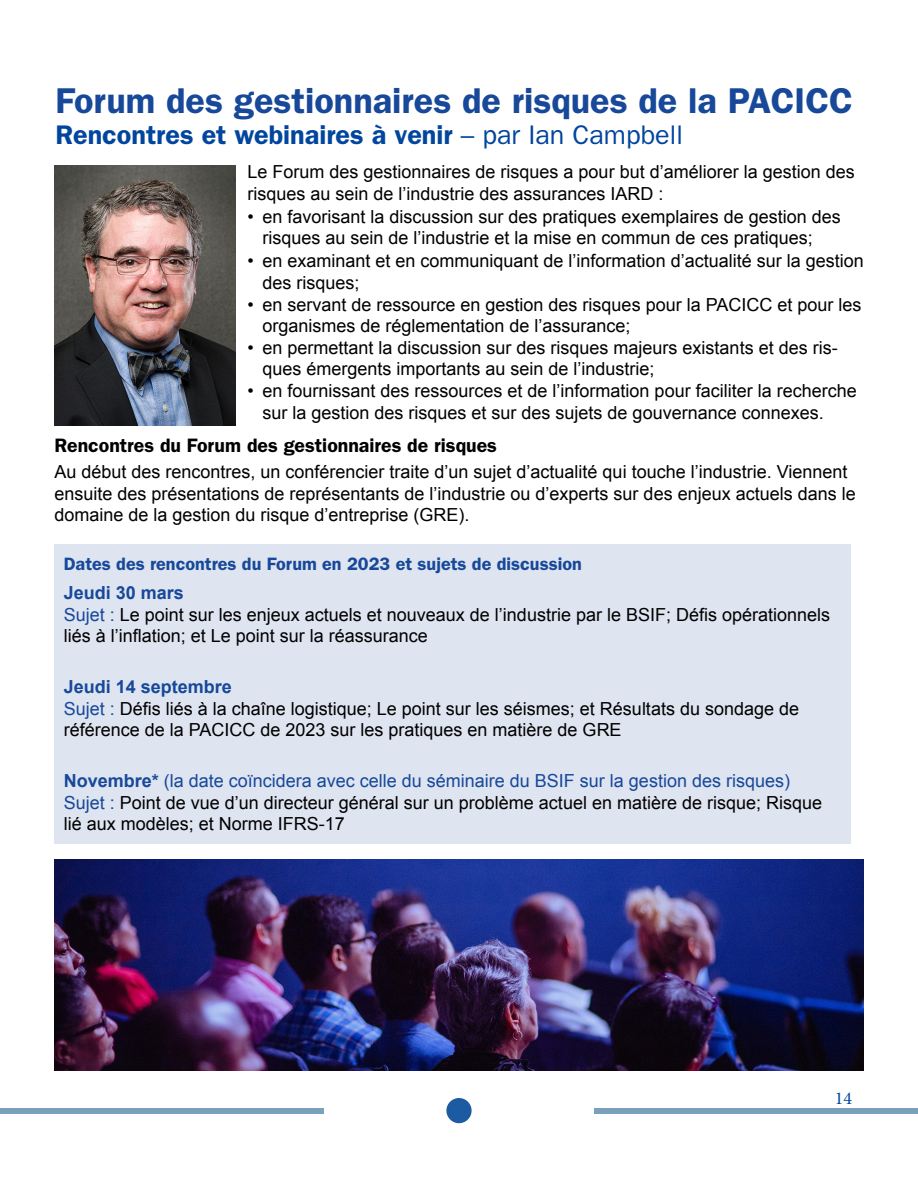
<style>
.page{position:relative;width:918px;height:1188px;background:#fff}
.page>*{position:absolute;margin:0;border:0;box-sizing:border-box;transform-origin:0 0}
.t1{font:600 36px "ITC Franklin Gothic Std";color:#174899}
.t2{font:600 27px "ITC Franklin Gothic Std";color:#00459e}
.t3{font:600 19.5px "ITC Franklin Gothic Std";color:#000}
.t4{font:18px/21.6px "Arial";color:#000}
.t5{font:18px "Arial";color:#174899}
.t6{font:600 18px "ITC Franklin Gothic Std";color:#174899}
.t7{font:700 18px "Arial";color:#174899}
.t8{font:18px "Minion Pro";color:#00459e}
.s1{font-weight:400}
.s2{color:#174899}
.s3{font-weight:700}
</style>
<div class="page">
<div style="left:54px;top:544px;width:796px;height:300px;background:#dee4f0"></div>
<div style="left:595px;top:1108px;width:323px;height:6px;background:#7aa1bc"></div>
<div style="left:0;top:1108px;width:323px;height:6px;background:#7aa1bc"></div>
<img style="left:54px;top:165px;width:182px;height:261px">
<img style="left:54px;top:860px;width:810px;height:210px">
<div style="left:446px;top:1098px;width:26px;height:25px;background:#1c5ba2;border-radius:50%"></div>
<h1 class="t1" style="left:55px;top:80px;width:799px">Forum des gestionnaires de risques de la PACICC</h1>
<h2 class="t2" style="left:55px;top:119px;width:629px">Rencontres et webinaires à venir <span class="s1">– par Ian Campbell</span></h2>
<p class="t4" style="left:248px;top:161px;width:609px">Le Forum des gestionnaires de risques a pour but d’améliorer la gestion des risques au sein de l’industrie des assurances IARD :</p>
<p class="t4" style="left:262px;top:206px;width:580px;text-indent:-15px">• en favorisant la discussion sur des pratiques exemplaires de gestion des risques au sein de l’industrie et la mise en commun de ces pratiques;</p>
<p class="t4" style="left:262px;top:251px;width:603px;text-indent:-15px">• en examinant et en communiquant de l’information d’actualité sur la gestion des risques;</p>
<p class="t4" style="left:262px;top:294px;width:600px;text-indent:-15px">• en servant de ressource en gestion des risques pour la PACICC et pour les organismes de réglementation de l’assurance;</p>
<p class="t4" style="left:262px;top:337px;width:577px;text-indent:-15px">• en permettant la discussion sur des risques majeurs existants et des ris&shy;ques émergents importants au sein de l’industrie;</p>
<p class="t4" style="left:262px;top:380px;width:596px;text-indent:-15px">• en fournissant des ressources et de l’information pour faciliter la recherche sur la gestion des risques et sur des sujets de gouvernance connexes.</p>
<p class="t3" style="left:54px;top:434px;width:444px">Rencontres du Forum des gestionnaires de risques</p>
<p class="t4" style="left:54px;top:461px;width:795px">Au début des rencontres, un conférencier traite d’un sujet d’actualité qui touche l’industrie. Viennent</p>
<p class="t4" style="left:54px;top:483px;width:803px">ensuite des présentations de représentants de l’industrie ou d’experts sur des enjeux actuels dans le domaine de la gestion du risque d’entreprise (GRE).</p>
<p class="t6" style="left:64px;top:553px;width:520px">Dates des rencontres du Forum en 2023 et sujets de discussion</p>
<p class="t7" style="left:64px;top:581px;width:122px">Jeudi 30 mars</p>
<p class="t4" style="left:64px;top:604px;width:768px"><span class="s2">Sujet :</span> Le point sur les enjeux actuels et nouveaux de l’industrie par le BSIF; Défis opérationnels</p>
<p class="t4" style="left:64px;top:626px;width:366px">liés à l’inflation; et Le point sur la réassurance</p>
<h4 class="t7" style="left:64px;top:675px;width:170px">Jeudi 14 septembre</h4>
<p class="t4" style="left:64px;top:698px;width:737px"><span class="s2">Sujet :</span> Défis liés à la chaîne logistique; Le point sur les séismes; et Résultats du sondage de</p>
<p class="t4" style="left:64px;top:719px;width:559px">référence de la PACICC de 2023 sur les pratiques en matière de GRE</p>
<p class="t5" style="left:64px;top:769px;width:728px"><span class="s3">Novembre*</span> (la date coïncidera avec celle du séminaire du BSIF sur la gestion des risques)</p>
<p class="t4" style="left:64px;top:792px;width:760px"><span class="s2">Sujet :</span> Point de vue d’un directeur général sur un problème actuel en matière de risque; Risque</p>
<p class="t4" style="left:64px;top:813px;width:283px">lié aux modèles; et Norme IFRS-17</p>
<p class="t8" style="left:835px;top:1086px;width:19px">14</p>
</div>
